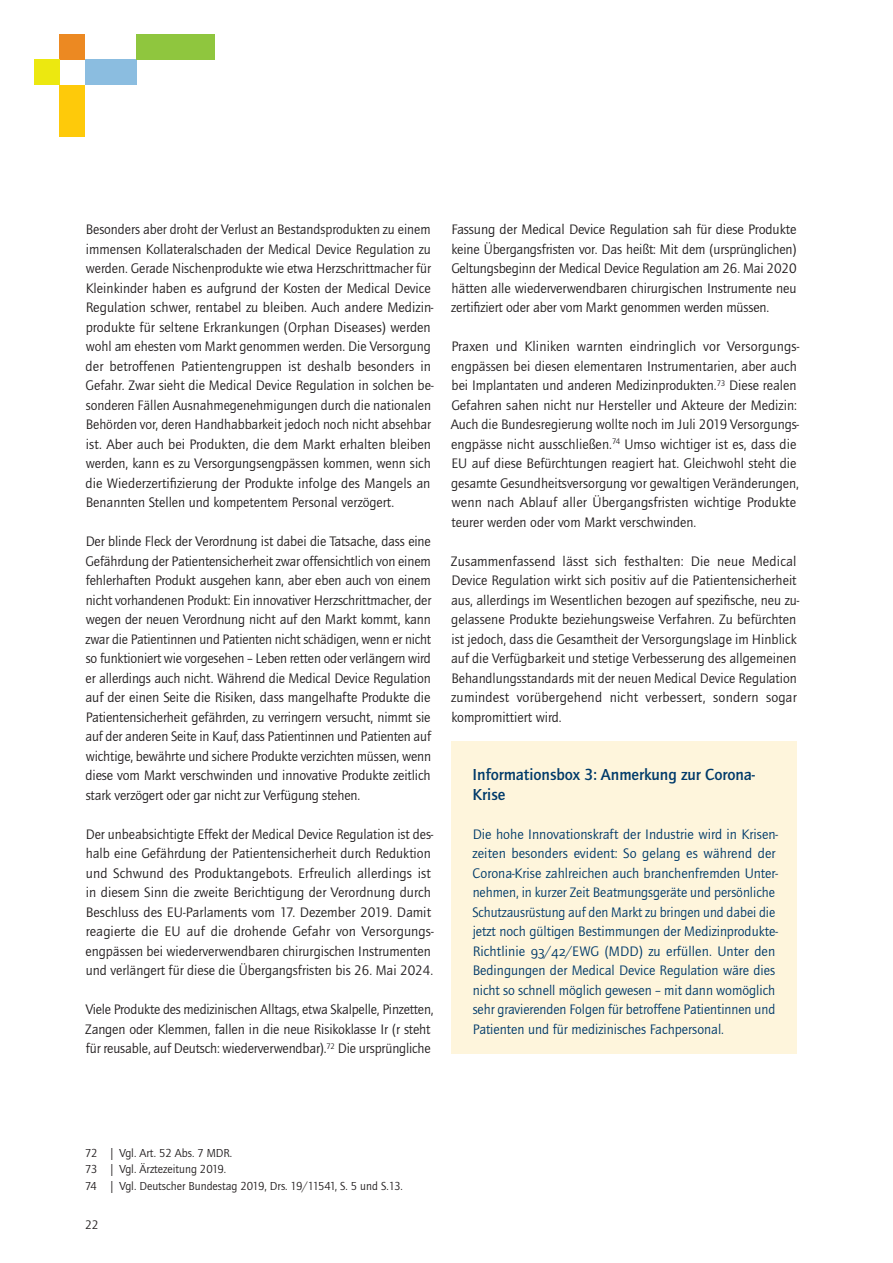
<style>
.page{position:relative;width:893px;height:1263px;background:#fff}
.page>*{position:absolute;margin:0;border:0;box-sizing:border-box;transform-origin:0 0}
.t1{font:500 16.5px/19.5px "Quay Sans ITC Std";color:#003a6a}
.t2{font:14.25px/19.5px "Quay Sans ITC Std";color:#231f20}
.t3{font:14.25px/19.5px "Quay Sans ITC Std";color:#003a6a}
.t4{font:12.75px "Quay Sans ITC Std";color:#231f20}
.t5{font:12px/16.5px "Quay Sans ITC Std";color:#231f20}
</style>
<div class="page">
<div style="left:60px;top:85px;width:25px;height:51px;background:#feca0a"></div>
<div style="left:85px;top:60px;width:51px;height:25px;background:#8bbde0"></div>
<div style="left:60px;top:34px;width:25px;height:26px;background:#ec8922"></div>
<div style="left:34px;top:60px;width:26px;height:25px;background:#ece810"></div>
<div style="left:136px;top:34px;width:79px;height:26px;background:#8fc63e"></div>
<div style="left:451px;top:741px;width:345px;height:78px;background:#fef5dc"></div>
<div style="left:451px;top:800px;width:345px;height:253px;background:#fef5dc"></div>
<p class="t2" style="left:86px;top:220px;width:349px">Besonders aber droht der Verlust an Bestandsprodukten zu einem immensen Kollateralschaden der Medical Device Regulation zu werden. Gerade Nischenprodukte wie etwa Herzschrittmacher für Kleinkinder haben es aufgrund der Kosten der Medical Device Regulation schwer, rentabel zu bleiben. Auch andere Medizin&shy;produkte für seltene Erkrankungen (Orphan Diseases) werden wohl am ehesten vom Markt genommen werden. Die Versorgung der betroffenen Patientengruppen ist deshalb besonders in Gefahr. Zwar sieht die Medical Device Regulation in solchen be&shy;sonderen Fällen Ausnahmegenehmigungen durch die nationalen Behörden vor, deren Handhabbarkeit jedoch noch nicht absehbar ist. Aber auch bei Produkten, die dem Markt erhalten bleiben werden, kann es zu Versorgungsengpässen kommen, wenn sich die Wiederzertifizierung der Produkte infolge des Mangels an Benannten Stellen und kompetentem Personal verzögert.</p>
<p class="t2" style="left:85px;top:532px;width:347px;text-align:justify">Der blinde Fleck der Verordnung ist dabei die Tatsache, dass eine Gefährdung der Patientensicherheit zwar offensichtlich von einem fehlerhaften Produkt ausgehen kann, aber eben auch von einem nicht vorhandenen Produkt: Ein innovativer Herzschrittmacher, der wegen der neuen Verordnung nicht auf den Markt kommt, kann zwar die Patientinnen und Patienten nicht schädigen, wenn er nicht so funktioniert wie vorgesehen – Leben retten oder verlängern wird er allerdings auch nicht. Während die Medical Device Regulation auf der einen Seite die Risiken, dass mangelhafte Produkte die Patientensicherheit gefährden, zu verringern versucht, nimmt sie auf der anderen Seite in Kauf, dass Patientinnen und Patienten auf wichtige, bewährte und sichere Produkte verzichten müssen, wenn diese vom Markt verschwinden und innovative Produkte zeitlich stark verzögert oder gar nicht zur Verfügung stehen.</p>
<p class="t2" style="left:86px;top:824px;width:350px">Der unbeabsichtigte Effekt der Medical Device Regulation ist des&shy;halb eine Gefährdung der Patientensicherheit durch Reduktion und Schwund des Produktangebots. Erfreulich allerdings ist in diesem Sinn die zweite Berichtigung der Verordnung durch Beschluss des EU-Parlaments vom 17. Dezember 2019. Damit reagierte die EU auf die drohende Gefahr von Versorgungs&shy;engpässen bei wiederverwendbaren chirurgischen Instrumenten und verlängert für diese die Übergangsfristen bis 26. Mai 2024.</p>
<p class="t2" style="left:85px;top:1000px;width:350px">Viele Produkte des medizinischen Alltags, etwa Skalpelle, Pinzetten,<br>Zangen oder Klemmen, fallen in die neue Risikoklasse Ir (r steht für reusable, auf Deutsch: wiederverwendbar).<sup>72</sup> Die ursprüngliche</p>
<p class="t2" style="left:451px;top:220px;width:347px;text-align:justify">Fassung der Medical Device Regulation sah für diese Produkte keine Übergangsfristen vor. Das heißt: Mit dem (ursprünglichen)<br>Geltungsbeginn der Medical Device Regulation am 26. Mai 2020 hätten alle wiederverwendbaren chirurgischen Instrumente neu zertifiziert oder aber vom Markt genommen werden müssen.</p>
<p class="t2" style="left:451px;top:337px;width:350px">Praxen und Kliniken warnten eindringlich vor Versorgungs&shy;engpässen bei diesen elementaren Instrumentarien, aber auch bei Implantaten und anderen Medizinprodukten.<sup>73</sup> Diese realen Gefahren sahen nicht nur Hersteller und Akteure der Medizin:<br>Auch die Bundesregierung wollte noch im Juli 2019 Versorgungs&shy;engpässe nicht ausschließen.<sup>74</sup> Umso wichtiger ist es, dass die EU auf diese Befürchtungen reagiert hat. Gleichwohl steht die gesamte Gesundheitsversorgung vor gewaltigen Veränderungen, wenn nach Ablauf aller Übergangsfristen wichtige Produkte teurer werden oder vom Markt verschwinden.</p>
<p class="t2" style="left:451px;top:551px;width:350px">Zusammenfassend lässt sich festhalten: Die neue Medical Device Regulation wirkt sich positiv auf die Patientensicherheit aus, allerdings im Wesentlichen bezogen auf spezifische, neu zu&shy;gelassene Produkte beziehungsweise Verfahren. Zu befürchten ist jedoch, dass die Gesamtheit der Versorgungslage im Hinblick auf die Verfügbarkeit und stetige Verbesserung des allgemeinen Behandlungsstandards mit der neuen Medical Device Regulation zumindest vorübergehend nicht verbessert, sondern sogar kompromittiert wird.</p>
<p class="t1" style="left:473px;top:765px;width:284px">Informationsbox 3: Anmerkung zur Corona-<br>Krise</p>
<p class="t3" style="left:472px;top:824px;width:307px">Die hohe Innovationskraft der Industrie wird in Krisen&shy;zeiten besonders evident: So gelang es während der Corona-Krise zahlreichen auch branchenfremden Unter&shy;nehmen, in kurzer Zeit Beatmungsgeräte und persönliche Schutzausrüstung auf den Markt zu bringen und dabei die jetzt noch gültigen Bestimmungen der Medizinprodukte-Richtlinie 93/42/EWG (MDD) zu erfüllen. Unter den Bedingungen der Medical Device Regulation wäre dies nicht so schnell möglich gewesen – mit dann womöglich sehr gravierenden Folgen für betroffene Patientinnen und Patienten und für medizinisches Fachpersonal.</p>
<p class="t5" style="left:85px;top:1144px;width:319px">72 | Vgl. Art. 52 Abs. 7 MDR.<br>73 | Vgl. Ärztezeitung 2019.<br>74 | Vgl. Deutscher Bundestag 2019, Drs. 19/11541, S. 5 und S.13.</p>
<p class="t4" style="left:85px;top:1217px;width:15px">22</p>
</div>
